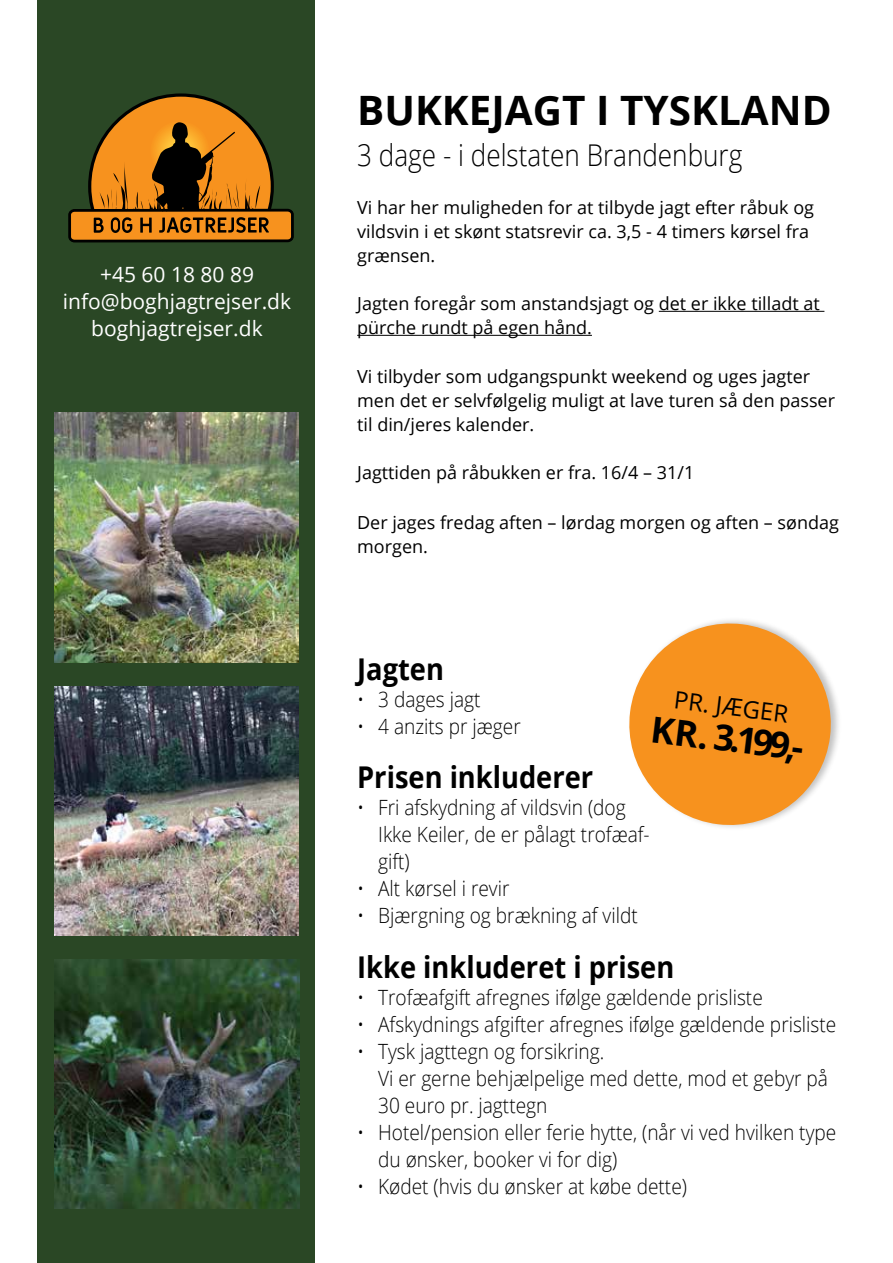
<style>
.page{position:relative;width:893px;height:1263px;background:#fff}
.page>*{position:absolute;margin:0;border:0;box-sizing:border-box;transform-origin:0 0}
.t1{font:700 40.5px "Open Sans";color:#000}
.t2{font:700 36px "Open Sans";color:#000}
.t3{font:700 30px "Open Sans";color:#000;scale:.91 1}
.t4{font:300 30px "Open Sans";color:#000;scale:.87 1}
.t5{font:24px "Open Sans";color:#000}
.t6{font:300 21px/27px "Open Sans";color:#000;scale:.91 1}
.t7{font:21px/27px "Open Sans";color:#fff;text-align:center}
.t8{font:18px/24px "Open Sans";color:#000}
</style>
<div class="page">
<div style="left:38px;top:0;width:277px;height:1263px;background:#2a4725"></div>
<svg style="left:68px;top:93px;width:226px;height:150px"></svg>
<hr style="left:659px;top:311px;width:165px;height:1px;background:#000">
<hr style="left:357px;top:335px;width:235px;height:1px;background:#000">
<svg style="left:629px;top:620px;width:208px;height:208px;fill:#f7921e"></svg>
<img style="left:54px;top:686px;width:245px;height:249px">
<img style="left:54px;top:413px;width:245px;height:249px">
<img style="left:55px;top:960px;width:244px;height:249px">
<p class="t7" style="left:63px;top:261px;width:230px">+45 60 18 80 89 info@boghjagtrejser.dk boghjagtrejser.dk</p>
<h1 class="t1" style="left:357px;top:81px;width:476px">BUKKEJAGT I TYSKLAND</h1>
<h3 class="t4" style="left:357px;top:134px;width:444px">3 dage - i delstaten Brandenburg</h3>
<p class="t8" style="left:357px;top:195px;width:458px">Vi har her muligheden for at tilbyde jagt efter råbuk og vildsvin i et skønt statsrevir ca. 3,5 - 4 timers kørsel fra grænsen.</p>
<p class="t8" style="left:357px;top:291px;width:464px">Jagten foregår som anstandsjagt og det er ikke tilladt at pürche rundt på egen hånd.</p>
<p class="t8" style="left:357px;top:364px;width:479px">Vi tilbyder som udgangspunkt weekend og uges jagter men det er selvfølgelig muligt at lave turen så den passer til din/jeres kalender.</p>
<p class="t8" style="left:357px;top:460px;width:339px">Jagttiden på råbukken er fra. 16/4 – 31/1</p>
<p class="t8" style="left:357px;top:510px;width:483px">Der jages fredag aften – lørdag morgen og aften – søndag morgen.</p>
<h3 class="t3" style="left:357px;top:647px;width:97px">Jagten</h3>
<p class="t6" style="left:357px;top:685px;width:137px">• 3 dages jagt</p>
<p class="t6" style="left:357px;top:712px;width:181px">• 4 anzits pr jæger</p>
<h3 class="t3" style="left:357px;top:756px;width:261px">Prisen inkluderer</h3>
<p class="t6" style="left:378px;top:793px;width:300px;text-indent:-21px">• Fri afskydning af vildsvin (dog<br>Ikke Keiler, de er pålagt trofæaf&shy;gift)</p>
<p class="t6" style="left:357px;top:874px;width:169px">• Alt kørsel i revir</p>
<p class="t6" style="left:357px;top:901px;width:310px">• Bjærgning og brækning af vildt</p>
<h3 class="t3" style="left:357px;top:945px;width:350px">Ikke inkluderet i prisen</h3>
<p class="t6" style="left:357px;top:983px;width:447px">• Trofæafgift afregnes ifølge gældende prisliste</p>
<p class="t6" style="left:357px;top:1010px;width:528px">• Afskydnings afgifter afregnes ifølge gældende prisliste</p>
<p class="t6" style="left:378px;top:1037px;width:496px;text-indent:-21px">• Tysk jagttegn og forsikring.<br>Vi er gerne behjælpelige med dette, mod et gebyr på<br>30 euro pr. jagttegn</p>
<p class="t6" style="left:378px;top:1118px;width:505px;text-indent:-21px">• Hotel/pension eller ferie hytte, (når vi ved hvilken type du ønsker, booker vi for dig)</p>
<p class="t6" style="left:357px;top:1172px;width:364px">• Kødet (hvis du ønsker at købe dette)</p>
<p class="t5" style="left:676px;top:683px;width:116px;rotate:7deg">PR. JÆGER</p>
<h2 class="t2" style="left:654px;top:703px;width:155px;rotate:7deg">KR. 3.199,-</h2>
</div>
